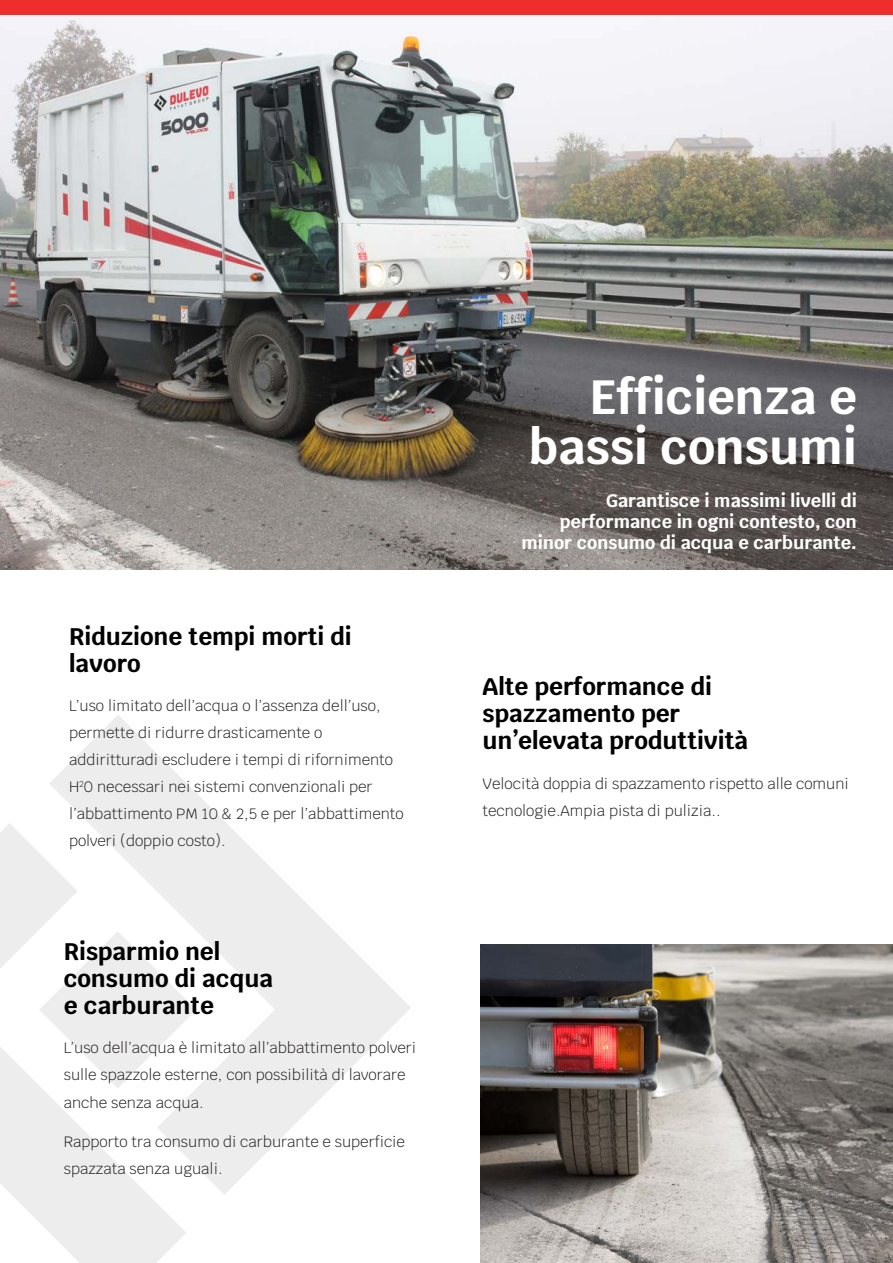
<style>
.page{position:relative;width:893px;height:1263px;background:#fff}
.page>*{position:absolute;margin:0;border:0;box-sizing:border-box;transform-origin:0 0}
.t1{font:700 48px "Krub";color:#fff}
.t2{font:700 24px/27px "Krub";color:#000}
.t3{font:700 18px/21px "Krub";color:#fff;text-align:right}
.Paragrafo{font:300 15px/27px "Krub";color:#231f20}
</style>
<div class="page">
<div style="left:0;top:0;width:893px;height:15px;background:#ee2d2d"></div>
<img style="left:0;top:16px;width:893px;height:553px">
<img style="left:480px;top:944px;width:413px;height:319px">
<svg style="left:49px;top:715px;width:362px;height:480px"></svg>
<svg style="left:187px;top:931px;width:9px;height:157px"></svg>
<svg style="left:0;top:823px;width:187px;height:440px;fill:#ededed"></svg>
<p class="t2" style="left:69px;top:623px;width:284px">Riduzione tempi morti di</p>
<p class="t2" style="left:69px;top:650px;width:73px">lavoro</p>
<p class="Paragrafo" style="left:69px;top:693px;width:336px">L’uso limitato dell’acqua o l’assenza dell’uso, permette di ridurre drasticamente o addiritturadi escludere i tempi di rifornimento H<sup>2</sup>0 necessari nei sistemi convenzionali per l’abbattimento PM 10 &amp; 2,5 e per l’abbattimento polveri (doppio costo).</p>
<p class="t2" style="left:64px;top:938px;width:211px">Risparmio nel consumo di acqua e carburante</p>
<p class="Paragrafo" style="left:64px;top:1035px;width:354px">L’uso dell’acqua è limitato all’abbattimento polveri sulle spazzole esterne, con possibilità di lavorare anche senza acqua.</p>
<p class="Paragrafo" style="left:64px;top:1128px;width:343px">Rapporto tra consumo di carburante e superficie spazzata senza uguali.</p>
<p class="t1" style="left:590px;top:369px;width:268px">Efficienza e</p>
<p class="t1" style="left:529px;top:419px;width:329px">bassi consumi</p>
<p class="t3" style="left:521px;top:490px;width:337px">Garantisce i massimi livelli di performance in ogni contesto, con minor consumo di acqua e carburante.</p>
<p class="t2" style="left:483px;top:673px;width:231px">Alte performance di</p>
<p class="t2" style="left:483px;top:700px;width:199px">spazzamento per</p>
<p class="t2" style="left:483px;top:727px;width:267px">un’elevata produttività</p>
<p class="Paragrafo" style="left:483px;top:770px;width:368px">Velocità doppia di spazzamento rispetto alle comuni tecnologie.Ampia pista di pulizia..</p>
</div>
